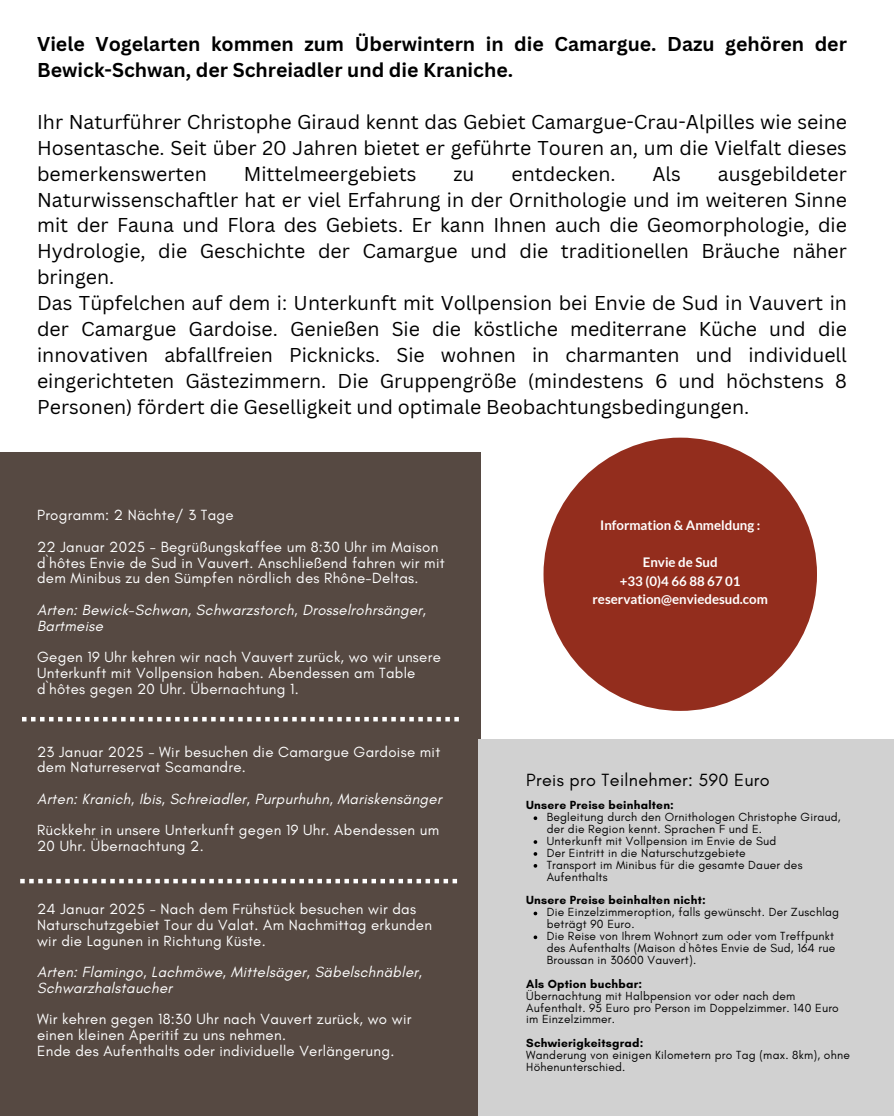
<style>
.page{position:relative;width:894px;height:1116px;background:#fff}
.page>*{position:absolute;margin:0;border:0;box-sizing:border-box;transform-origin:0 0}
.t1{font:19.5px/25.8px "Canva Sans";color:#000;text-align:justify}
.t2{font:700 19.5px/25.8px "Canva Sans";color:#000}
.t3{font:18px "Glacial Indifference";letter-spacing:.02em;color:#000}
.t4{font:15px/15.8px "Glacial Indifference";letter-spacing:.02em;color:#fff}
.t5{font:italic 15px/15.8px "Glacial Indifference";letter-spacing:.02em;color:#fff}
.t6{font:700 13.2px/18.5px "Lato";color:#fff;text-align:center}
.t7{font:12px/11.9px "Glacial Indifference";letter-spacing:.02em;color:#000}
.t8{font:700 12px "Glacial Indifference";letter-spacing:.02em;color:#000}
</style>
<div class="page">
<div style="left:543px;top:438px;width:273px;height:273px;background:#932d1d;border-radius:50%"></div>
<div style="left:0;top:452px;width:480px;height:664px;background:#564942"></div>
<div style="left:478px;top:740px;width:415px;height:376px;background:#d1d1d1"></div>
<svg style="left:533px;top:816px;width:4px;height:4px"></svg>
<svg style="left:533px;top:840px;width:4px;height:4px"></svg>
<svg style="left:533px;top:852px;width:4px;height:4px"></svg>
<svg style="left:533px;top:864px;width:4px;height:4px"></svg>
<svg style="left:533px;top:912px;width:4px;height:3px"></svg>
<svg style="left:533px;top:935px;width:4px;height:4px"></svg>
<svg style="left:22px;top:717px;width:436px;height:4px"></svg>
<svg style="left:20px;top:879px;width:437px;height:4px"></svg>
<p class="t2" style="left:37px;top:31px;width:811px">Viele Vogelarten kommen zum Überwintern in die Camargue. Dazu gehören der<br>Bewick-Schwan, der Schreiadler und die Kraniche.</p>
<p class="t1" style="left:37px;top:108px;width:811px">Ihr Naturführer Christophe Giraud kennt das Gebiet Camargue-Crau-Alpilles wie seine Hosentasche. Seit über 20 Jahren bietet er geführte Touren an, um die Vielfalt dieses bemerkenswerten</p>
<p class="t1" style="left:37px;top:160px;width:811px;text-align:left;text-indent:680px">ausgebildeter Naturwissenschaftler hat er viel Erfahrung in der Ornithologie und im weiteren Sinne mit der Fauna und Flora des Gebiets. Er kann Ihnen auch die Geomorphologie, die Hydrologie, die Geschichte der Camargue und die traditionellen Bräuche näher bringen.<br>Das Tüpfelchen auf dem i: Unterkunft mit Vollpension bei Envie de Sud in Vauvert in der Camargue Gardoise. Genießen Sie die köstliche mediterrane Küche und die innovativen abfallfreien Picknicks. Sie wohnen in charmanten und individuell eingerichteten Gästezimmern. Die Gruppengröße (mindestens 6 und höchstens 8<br>Personen) fördert die Geselligkeit und optimale Beobachtungsbedingungen.</p>
<p class="t1" style="left:244px;top:160px;width:174px">Mittelmeergebiets</p>
<p class="t1" style="left:453px;top:160px;width:23px">zu</p>
<p class="t1" style="left:511px;top:160px;width:106px">entdecken.</p>
<p class="t1" style="left:652px;top:160px;width:30px">Als</p>
<h5 class="t4" style="left:37px;top:507px;width:198px">Programm: 2 Nächte/ 3 Tage</h5>
<h5 class="t4" style="left:37px;top:539px;width:409px">22 Januar 2025 - Begrüßungskaffee um 8:30 Uhr im Maison d`hôtes Envie de Sud in Vauvert. Anschließend fahren wir mit dem Minibus zu den Sümpfen nördlich des Rhône-Deltas.</h5>
<h4 class="t5" style="left:37px;top:602px;width:390px">Arten: Bewick-Schwan, Schwarzstorch, Drosselrohrsänger,<br>Bartmeise</h4>
<h4 class="t4" style="left:37px;top:649px;width:405px">Gegen 19 Uhr kehren wir nach Vauvert zurück, wo wir unsere<br>Unterkunft mit Vollpension haben. Abendessen am Table d`hôtes gegen 20 Uhr. Übernachtung 1.</h4>
<h4 class="t4" style="left:37px;top:743px;width:404px">23 Januar 2025 - Wir besuchen die Camargue Gardoise mit dem Naturreservat Scamandre.</h4>
<h4 class="t5" style="left:37px;top:791px;width:406px">Arten: Kranich, Ibis, Schreiadler, Purpurhuhn, Mariskensänger</h4>
<h4 class="t4" style="left:37px;top:822px;width:403px">Rückkehr in unsere Unterkunft gegen 19 Uhr. Abendessen um<br>20 Uhr. Übernachtung 2.</h4>
<h4 class="t4" style="left:37px;top:901px;width:396px">24 Januar 2025 - Nach dem Frühstück besuchen wir das<br>Naturschutzgebiet Tour du Valat. Am Nachmittag erkunden wir die Lagunen in Richtung Küste.</h4>
<h4 class="t5" style="left:37px;top:964px;width:386px">Arten: Flamingo, Lachmöwe, Mittelsäger, Säbelschnäbler,<br>Schwarzhalstaucher</h4>
<h4 class="t4" style="left:37px;top:1011px;width:375px">Wir kehren gegen 18:30 Uhr nach Vauvert zurück, wo wir einen kleinen Aperitif zu uns nehmen.<br>Ende des Aufenthalts oder individuelle Verlängerung.</h4>
<h2 class="t6" style="left:600px;top:516px;width:162px">Information &amp; Anmeldung :</h2>
<h3 class="t6" style="left:592px;top:553px;width:177px">Envie de Sud<br>+33 (0)4 66 88 67 01 reservation@enviedesud.com</h3>
<p class="t3" style="left:526px;top:768px;width:245px">Preis pro Teilnehmer: 590 Euro</p>
<h4 class="t8" style="left:526px;top:798px;width:149px">Unsere Preise beinhalten:</h4>
<h4 class="t7" style="left:546px;top:811px;width:295px">Begleitung durch den Ornithologen Christophe Giraud, der die Region kennt. Sprachen F und E.</h4>
<p class="t7" style="left:546px;top:835px;width:231px">Unterkunft mit Vollpension im Envie de Sud</p>
<p class="t7" style="left:546px;top:847px;width:201px">Der Eintritt in die Naturschutzgebiete</p>
<h3 class="t7" style="left:546px;top:858px;width:257px">Transport im Minibus für die gesamte Dauer des<br>Aufenthalts</h3>
<h5 class="t8" style="left:526px;top:893px;width:181px">Unsere Preise beinhalten nicht:</h5>
<p class="t7" style="left:546px;top:906px;width:294px">Die Einzelzimmeroption, falls gewünscht. Der Zuschlag beträgt 90 Euro.</p>
<p class="t7" style="left:546px;top:930px;width:290px;text-align:justify">Die Reise von Ihrem Wohnort zum oder vom Treffpunkt des Aufenthalts (Maison d`hôtes Envie de Sud, 164 rue Broussan in 30600 Vauvert).</p>
<p class="t8" style="left:526px;top:976px;width:117px">Als Option buchbar:</p>
<p class="t7" style="left:526px;top:989px;width:314px">Übernachtung mit Halbpension vor oder nach dem<br>Aufenthalt. 95 Euro pro Person im Doppelzimmer. 140 Euro im Einzelzimmer.</p>
<h5 class="t8" style="left:526px;top:1036px;width:119px">Schwierigkeitsgrad:</h5>
<p class="t7" style="left:526px;top:1049px;width:325px">Wanderung von einigen Kilometern pro Tag (max. 8km), ohne<br>Höhenunterschied.</p>
</div>
